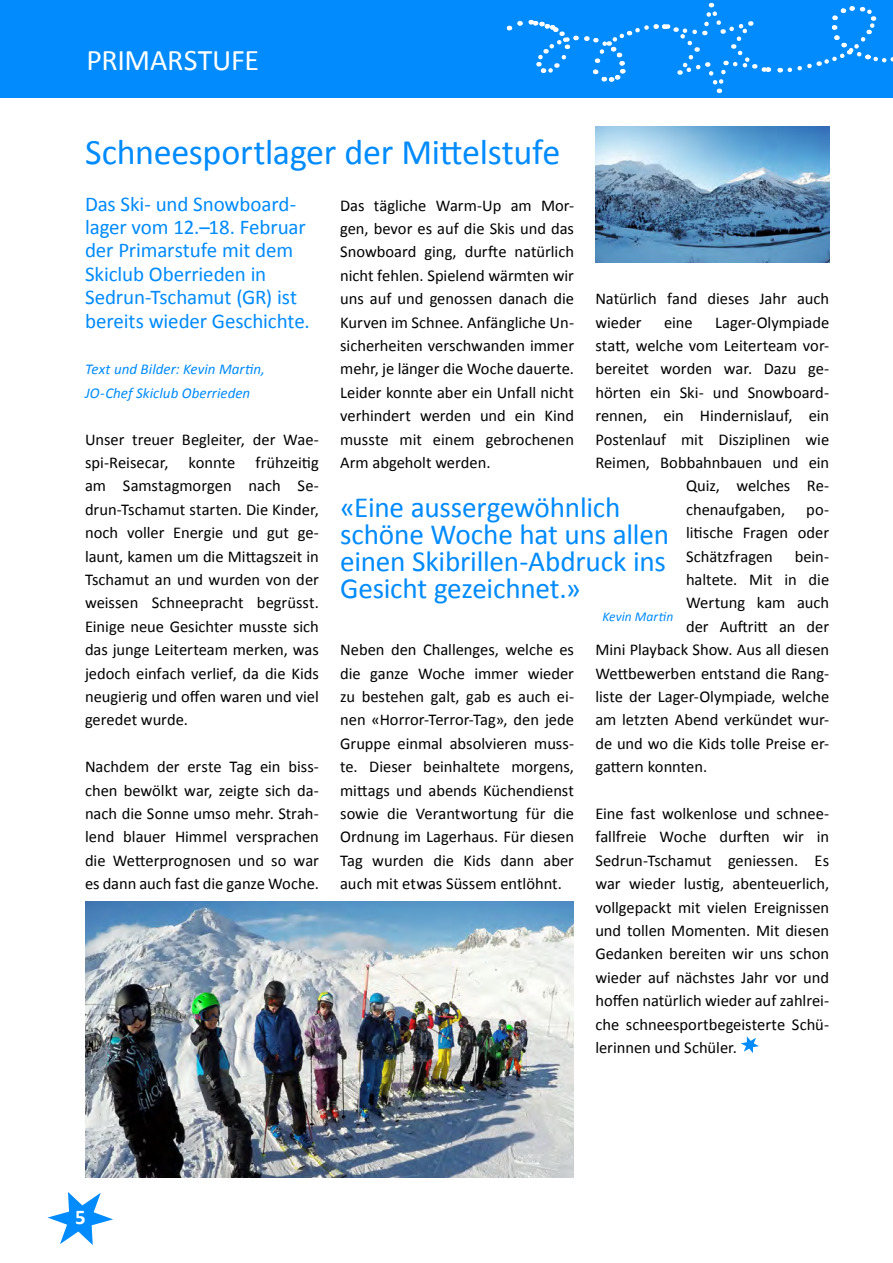
<style>
.page{position:relative;width:893px;height:1263px;background:#fff}
.page>*{position:absolute;margin:0;border:0;box-sizing:border-box;transform-origin:0 0}
.Titel_Inhalt{font:36px "Calibri";letter-spacing:-.01em;color:#018bfd}
.Rubrik_links{font:30px "Calibri";letter-spacing:-.01em;color:#fff}
.Kästchen{font:29.25px/27px "Calibri";letter-spacing:-.01em;color:#018bfd}
.Lead_Inhalt{font:21px/23.4px "Calibri";letter-spacing:-.005em;color:#018bfd}
.t1{font:700 21px "Calibri";color:#fff}
._00_Grundtext{font:16.5px/23.4px "Calibri";color:#000;text-align:justify}
.Autor_Inhalt{font:italic 15px/23.4px "Calibri";color:#018bfd}
.Kästchen-2{font:italic 13.5px "Calibri";letter-spacing:.005em;color:#018bfd}
</style>
<div class="page">
<div style="left:0;top:0;width:893px;height:98px;background:#018bfd"></div>
<svg style="left:48px;top:1192px;width:65px;height:53px"></svg>
<svg style="left:761px;top:6px;width:132px;height:67px"></svg>
<svg style="left:506px;top:3px;width:249px;height:90px"></svg>
<svg style="left:741px;top:1036px;width:18px;height:17px"></svg>
<img style="left:85px;top:901px;width:489px;height:277px">
<img style="left:595px;top:126px;width:234px;height:136px">
<p class="Rubrik_links" style="left:87px;top:39px;width:174px">PRIMARSTUFE</p>
<p class="Titel_Inhalt" style="left:85px;top:127px;width:477px">Schneesportlager der Mittelstufe</p>
<p class="Lead_Inhalt" style="left:85px;top:191px;width:226px">Das Ski- und Snowboard&shy;lager vom 12.–18. Februar der Primarstufe mit dem<br>Skiclub Oberrieden in<br>Sedrun-Tschamut (GR) ist bereits wieder Geschichte.</p>
<p class="Autor_Inhalt" style="left:85px;top:357px;width:181px">Text und Bilder: Kevin Martin,<br>JO-Chef Skiclub Oberrieden</p>
<p class="_00_Grundtext" style="left:85px;top:427px;width:235px">Unser treuer Begleiter, der Wae&shy;spi-Reisecar, konnte frühzeitig am Samstagmorgen nach Se&shy;drun-Tschamut starten. Die Kinder, noch voller Energie und gut ge&shy;launt, kamen um die Mittagszeit in Tschamut an und wurden von der weissen Schneepracht begrüsst.<br>Einige neue Gesichter musste sich das junge Leiterteam merken, was jedoch einfach verlief, da die Kids neugierig und offen waren und viel geredet wurde.</p>
<p class="_00_Grundtext" style="left:85px;top:755px;width:235px">Nachdem der erste Tag ein biss&shy;chen bewölkt war, zeigte sich da&shy;nach die Sonne umso mehr. Strah&shy;lend blauer Himmel versprachen die Wetterprognosen und so war es dann auch fast die ganze Woche.</p>
<p class="_00_Grundtext" style="left:340px;top:193px;width:235px">Das tägliche Warm-Up am Mor&shy;gen, bevor es auf die Skis und das Snowboard ging, durfte natürlich nicht fehlen. Spielend wärmten wir uns auf und genossen danach die Kurven im Schnee. Anfängliche Un&shy;sicherheiten verschwanden immer mehr, je länger die Woche dauerte.<br>Leider konnte aber ein Unfall nicht verhindert werden und ein Kind musste mit einem gebrochenen Arm abgeholt werden.</p>
<p class="_00_Grundtext" style="left:595px;top:286px;width:235px">Natürlich fand dieses Jahr auch wieder</p>
<p class="_00_Grundtext" style="left:664px;top:310px;width:30px">eine</p>
<p class="_00_Grundtext" style="left:715px;top:310px;width:116px">Lager-Olympiade</p>
<p class="_00_Grundtext" style="left:595px;top:333px;width:235px">statt, welche vom Leiterteam vor-</p>
<p class="_00_Grundtext" style="left:595px;top:357px;width:235px">bereitet worden war. Dazu ge-</p>
<p class="_00_Grundtext" style="left:595px;top:380px;width:235px">hörten ein Ski- und Snowboard-</p>
<p class="_00_Grundtext" style="left:595px;top:403px;width:235px">rennen, ein Hindernislauf, ein</p>
<p class="_00_Grundtext" style="left:595px;top:427px;width:235px">Postenlauf mit Disziplinen wie</p>
<p class="_00_Grundtext" style="left:595px;top:450px;width:235px">Reimen, Bobbahnbauen und ein</p>
<p class="_00_Grundtext" style="left:686px;top:474px;width:145px">Quiz, welches Re-</p>
<p class="_00_Grundtext" style="left:686px;top:497px;width:101px">chenaufgaben,</p>
<p class="Kästchen" style="left:340px;top:493px;width:330px">«Eine aussergewöhnlich schöne Woche hat uns allen einen Skibrillen-Abdruck ins<br>Gesicht gezeichnet.»</p>
<p class="Kästchen-2" style="left:602px;top:607px;width:72px">Kevin Martin</p>
<p class="_00_Grundtext" style="left:686px;top:497px;width:145px;text-indent:120px">po&shy;litische Fragen oder Schätzfragen</p>
<p class="_00_Grundtext" style="left:795px;top:544px;width:36px">bein-</p>
<p class="_00_Grundtext" style="left:686px;top:567px;width:145px">haltete. Mit in die</p>
<p class="_00_Grundtext" style="left:686px;top:591px;width:145px">Wertung kam auch</p>
<p class="_00_Grundtext" style="left:686px;top:614px;width:145px">der Auftritt an der</p>
<p class="_00_Grundtext" style="left:595px;top:637px;width:235px">Mini Playback Show. Aus all diesen</p>
<p class="_00_Grundtext" style="left:595px;top:661px;width:235px">Wettbewerben entstand die Rang-</p>
<p class="_00_Grundtext" style="left:595px;top:684px;width:235px">liste der Lager-Olympiade, welche</p>
<p class="_00_Grundtext" style="left:595px;top:708px;width:235px">am letzten Abend verkündet wur-</p>
<p class="_00_Grundtext" style="left:595px;top:731px;width:235px">de und wo die Kids tolle Preise er-</p>
<p class="_00_Grundtext" style="left:595px;top:754px;width:113px">gattern konnten.</p>
<p class="_00_Grundtext" style="left:595px;top:801px;width:235px">Eine fast wolkenlose und schnee&shy;fallfreie Woche durften wir in Sedrun-Tschamut geniessen. Es war wieder lustig, abenteuerlich, vollgepackt mit vielen Ereignissen und tollen Momenten. Mit diesen Gedanken bereiten wir uns schon wieder auf nächstes Jahr vor und hoffen natürlich wieder auf zahlrei&shy;che schneesportbegeisterte Schü&shy;lerinnen und Schüler.</p>
<p class="_00_Grundtext" style="left:340px;top:637px;width:235px">Neben den Challenges, welche es die ganze Woche immer wieder zu bestehen galt, gab es auch ei&shy;nen «Horror-Terror-Tag», den jede Gruppe einmal absolvieren muss&shy;te. Dieser beinhaltete morgens, mittags und abends Küchendienst sowie die Verantwortung für die Ordnung im Lagerhaus. Für diesen Tag wurden die Kids dann aber auch mit etwas Süssem entlöhnt.</p>
<p class="t1" style="left:75px;top:1202px;width:12px">5</p>
</div>
